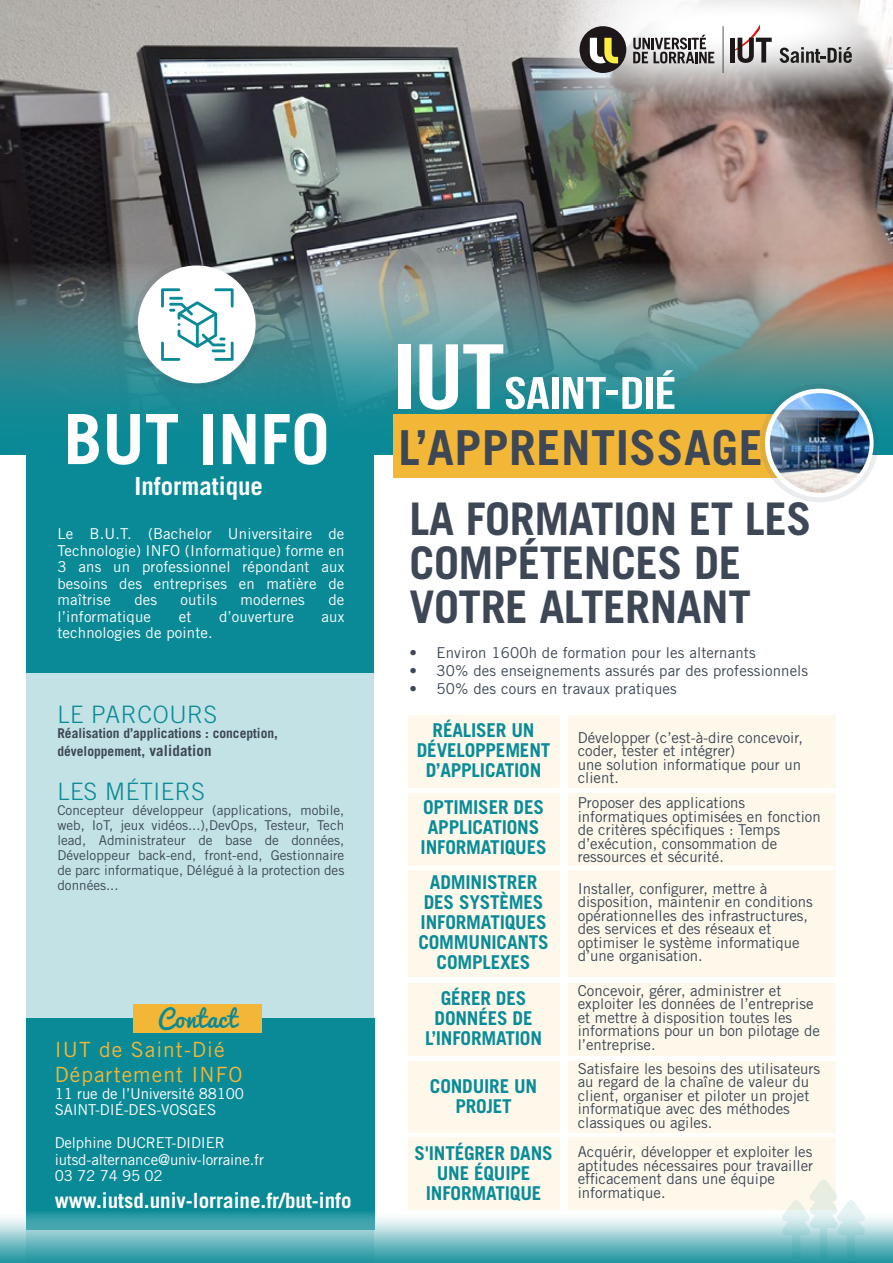
<style>
.page{position:relative;width:893px;height:1263px;background:#fff}
.page>*{position:absolute;margin:0;border:0;box-sizing:border-box;transform-origin:0 0}
.t1{font:700 69.3px "Trade Gothic LT Std";color:#fff}
.t2{font:700 48.3px "Trade Gothic LT Std";letter-spacing:.01em;color:#3d4755}
.t3{font:45.45px "Bebas Neue";color:#fff;scale:1.28 1}
.t4{font:700 45px/43.5px "Trade Gothic LT Std";letter-spacing:-.01em;color:#3d4755}
.t5{font:700 24.75px "Trade Gothic LT Std";color:#fff}
.t6{font:300 24px "Trade Gothic LT Std";letter-spacing:.025em;color:#0a8a96}
.t7{font:23.85px "Pacifico";letter-spacing:.025em;color:#0a8a96}
.t8{font:700 21px "Trade Gothic LT Std";color:#fff}
.t9{font:21px/25.2px "Trade Gothic LT Std";letter-spacing:.05em;color:#f3b737}
.t10{font:700 19.05px/20.1px "Trade Gothic LT Std";letter-spacing:-.01em;color:#098c98;text-align:center}
.t11{font:15px/13.5px "Trade Gothic LT Std";color:#3d4755}
.t12{font:15px/16.5px "Trade Gothic LT Std";letter-spacing:.01em;color:#fff;text-align:justify}
.t13{font:15px/16.5px "Trade Gothic LT Std";letter-spacing:-.01em;color:#fff}
.t14{font:13.5px/15px "Trade Gothic LT Std";color:#3d4755;text-align:justify}
.t15{font:700 13.5px/18px "Trade Gothic LT Std";color:#3d4755}
.s1{font-size:15px}
.s2{font-size:92.25px}
</style>
<div class="page">
<img style="left:0;top:0;width:893px;height:262px">
<div style="left:26px;top:430px;width:348px;height:242px;background:#0a8a96"></div>
<div style="left:26px;top:672px;width:348px;height:591px;background:#c2e2e5"></div>
<svg style="left:0;top:262px;width:893px;height:192px;background:#4f898c"></svg>
<svg style="left:132px;top:260px;width:129px;height:129px;background:#547e84"></svg>
<div style="left:138px;top:265px;width:118px;height:118px;background:#fff;border-radius:50%"></div>
<svg style="left:161px;top:288px;width:73px;height:73px"></svg>
<div style="left:393px;top:414px;width:393px;height:64px;background:#f3b737"></div>
<svg style="left:760px;top:384px;width:118px;height:118px;background:#96b4a2"></svg>
<div style="left:765px;top:389px;width:109px;height:108px;background:#fff;border-radius:50%"></div>
<img style="left:770px;top:393px;width:100px;height:100px;border-radius:50px">
<div style="left:26px;top:1018px;width:348px;height:211px;background:#0a8a96"></div>
<div style="left:134px;top:1004px;width:128px;height:28px;background:#f3b737"></div>
<svg style="left:535px;top:0;width:358px;height:120px"></svg>
<svg style="left:0;top:1210px;width:893px;height:53px;background:#74bcc3"></svg>
<svg style="left:749px;top:1194px;width:144px;height:65px"></svg>
<div style="left:408px;top:715px;width:151px;height:73px;background:#fef8eb"></div>
<div style="left:569px;top:715px;width:267px;height:73px;background:#fef8eb"></div>
<div style="left:408px;top:793px;width:151px;height:72px;background:#fef8eb"></div>
<div style="left:569px;top:793px;width:267px;height:72px;background:#fef8eb"></div>
<div style="left:408px;top:870px;width:151px;height:107px;background:#fef8eb"></div>
<div style="left:569px;top:870px;width:267px;height:107px;background:#fef8eb"></div>
<div style="left:408px;top:983px;width:151px;height:73px;background:#fef8eb"></div>
<div style="left:569px;top:983px;width:267px;height:73px;background:#fef8eb"></div>
<div style="left:408px;top:1061px;width:151px;height:71px;background:#fef8eb"></div>
<div style="left:569px;top:1061px;width:267px;height:71px;background:#fef8eb"></div>
<div style="left:408px;top:1137px;width:151px;height:73px;background:#fef8eb"></div>
<div style="left:569px;top:1137px;width:267px;height:73px;background:#fef8eb"></div>
<h1 class="t1" style="left:64px;top:397px;width:267px">BUT INFO</h1>
<h3 class="t5" style="left:135px;top:471px;width:130px">Informatique</h3>
<p class="t12" style="left:57px;top:526px;width:288px">Le B.U.T. (Bachelor Universitaire de Technologie) INFO (Informatique) forme en 3 ans un professionnel répondant aux besoins des entreprises en matière de maîtrise</p>
<p class="t12" style="left:134px;top:592px;width:24px">des</p>
<p class="t12" style="left:181px;top:592px;width:38px">outils</p>
<p class="t12" style="left:241px;top:592px;width:66px">modernes</p>
<p class="t12" style="left:328px;top:592px;width:17px">de</p>
<p class="t12" style="left:57px;top:608px;width:95px">l’informatique</p>
<p class="t12" style="left:179px;top:608px;width:14px">et</p>
<p class="t12" style="left:219px;top:608px;width:76px">d’ouverture</p>
<p class="t12" style="left:321px;top:608px;width:24px">aux</p>
<p class="t12" style="left:57px;top:625px;width:157px">technologies de pointe.</p>
<h3 class="t6" style="left:57px;top:700px;width:161px">LE PARCOURS</h3>
<p class="t15" style="left:57px;top:724px;width:222px">Réalisation d’applications : conception, développement, <span class="s1">validation</span></p>
<h3 class="t6" style="left:57px;top:777px;width:149px">LES MÉTIERS</h3>
<p class="t14" style="left:57px;top:802px;width:288px">Concepteur développeur (applications, mobile, web, IoT, jeux vidéos...),DevOps, Testeur, Tech lead, Administrateur de base de données, Développeur back-end, front-end, Gestionnaire de parc informatique, Délégué à la protection des données...</p>
<h3 class="t7" style="left:158px;top:1006px;width:81px">Contact</h3>
<h3 class="t9" style="left:55px;top:1036px;width:189px">IUT de Saint-Dié<br>Département INFO</h3>
<p class="t13" style="left:55px;top:1085px;width:191px">11 rue de l’Université 88100<br>SAINT-DIÉ-DES-VOSGES</p>
<p class="t13" style="left:55px;top:1134px;width:211px">Delphine DUCRET-DIDIER iutsd-alternance@univ-lorraine.fr<br>03 72 74 95 02</p>
<h3 class="t8" style="left:55px;top:1188px;width:298px">www.iutsd.univ-lorraine.fr/but-info</h3>
<h3 class="t3" style="left:393px;top:368px;width:223px"><span class="s2">IUT</span>SAINT-DIÉ</h3>
<h2 class="t2" style="left:399px;top:418px;width:366px">L’APPRENTISSAGE</h2>
<h3 class="t4" style="left:409px;top:497px;width:404px">LA FORMATION ET LES<br>COMPÉTENCES DE<br>VOTRE ALTERNANT</h3>
<p class="t11" style="left:409px;top:646px;width:348px">• Environ 1600h de formation pour les alternants</p>
<p class="t11" style="left:409px;top:664px;width:400px">• 30% des enseignements assurés par des professionnels</p>
<p class="t11" style="left:409px;top:682px;width:269px">• 50% des cours en travaux pratiques</p>
<p class="t10" style="left:417px;top:720px;width:135px">RÉALISER UN<br>DÉVELOPPEMENT<br>D’APPLICATION</p>
<p class="t10" style="left:421px;top:797px;width:128px">OPTIMISER DES<br>APPLICATIONS<br>INFORMATIQUES</p>
<p class="t10" style="left:418px;top:871px;width:132px">ADMINISTRER<br>DES SYSTÈMES<br>INFORMATIQUES<br>COMMUNICANTS<br>COMPLEXES</p>
<p class="t10" style="left:425px;top:988px;width:118px">GÉRER DES<br>DONNÉES DE<br>L’INFORMATION</p>
<p class="t10" style="left:430px;top:1075px;width:109px">CONDUIRE UN<br>PROJET</p>
<p class="t10" style="left:414px;top:1143px;width:140px">S'INTÉGRER DANS<br>UNE ÉQUIPE<br>INFORMATIQUE</p>
<p class="t11" style="left:578px;top:730px;width:227px">Développer (c’est-à-dire concevoir, coder, tester et intégrer)<br>une solution informatique pour un client.</p>
<p class="t11" style="left:578px;top:796px;width:244px">Proposer des applications informatiques optimisées en fonction de critères spécifiques : Temps d’exécution, consommation de ressources et sécurité.</p>
<p class="t11" style="left:578px;top:881px;width:237px">Installer, configurer, mettre à disposition, maintenir en conditions opérationnelles des infrastructures, des services et des réseaux et optimiser le système informatique d’une organisation.</p>
<p class="t11" style="left:578px;top:984px;width:244px">Concevoir, gérer, administrer et exploiter les données de l’entreprise et mettre à disposition toutes les informations pour un bon pilotage de l’entreprise.</p>
<p class="t11" style="left:578px;top:1061px;width:244px">Satisfaire les besoins des utilisateurs au regard de la chaîne de valeur du client, organiser et piloter un projet informatique avec des méthodes classiques ou agiles.</p>
<p class="t11" style="left:578px;top:1145px;width:237px">Acquérir, développer et exploiter les aptitudes nécessaires pour travailler efficacement dans une équipe informatique.</p>
</div>
